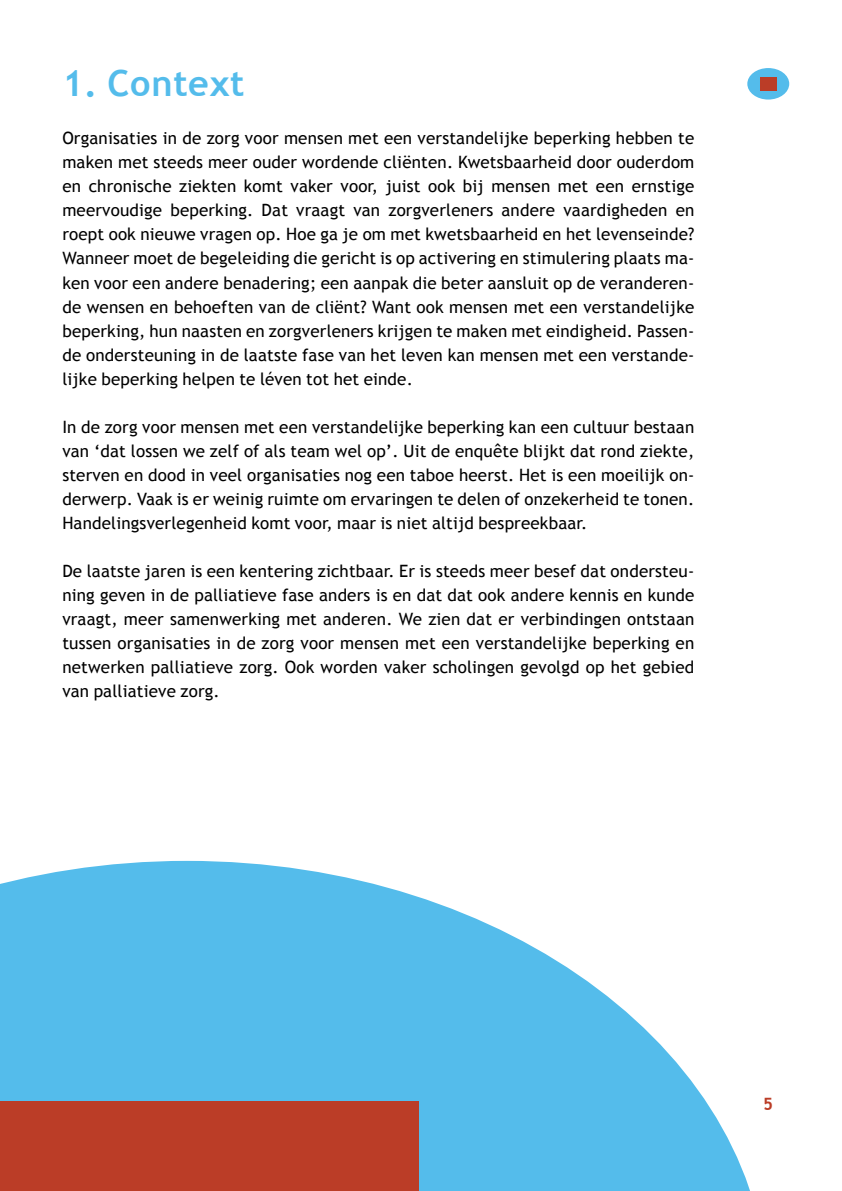
<style>
.page{position:relative;width:842px;height:1191px;background:#fff}
.page>*{position:absolute;margin:0;border:0;box-sizing:border-box;transform-origin:0 0}
.t1{font:700 36px "Trebuchet MS";letter-spacing:.02em;color:#54bceb}
.t2{font:17px/24px "Trebuchet MS";letter-spacing:.01em;color:#000;text-align:justify}
.t3{font:700 17px "Trebuchet MS";color:#bb3d27}
</style>
<div class="page">
<svg style="left:0;top:861px;width:750px;height:330px;fill:#54bceb"></svg>
<div style="left:0;top:1101px;width:419px;height:90px;background:#bb3d27"></div>
<div style="left:747px;top:68px;width:42px;height:32px;background:#54bceb;border-radius:50%"></div>
<div style="left:760px;top:77px;width:17px;height:13px;background:#bb3d27"></div>
<h1 class="t1" style="left:62px;top:61px;width:184px">1. Context</h1>
<p class="t2" style="left:62px;top:127px;width:633px">Organisaties in de zorg voor mensen met een verstandelijke beperking hebben te maken met steeds meer ouder wordende cliënten. Kwetsbaarheid door ouderdom en chronische ziekten komt vaker voor, juist ook bij mensen met een ernstige meervoudige beperking. Dat vraagt van zorgverleners andere vaardigheden en roept ook nieuwe vragen op. Hoe ga je om met kwetsbaarheid en het levenseinde?<br>Wanneer moet de begeleiding die gericht is op activering en stimulering plaats ma&shy;ken voor een andere benadering; een aanpak die beter aansluit op de veranderen&shy;de wensen en behoeften van de cliënt? Want ook mensen met een verstandelijke beperking, hun naasten en zorgverleners krijgen te maken met eindigheid. Passen&shy;de ondersteuning in de laatste fase van het leven kan mensen met een verstande&shy;lijke beperking helpen te léven tot het einde.</p>
<p class="t2" style="left:62px;top:415px;width:633px">In de zorg voor mensen met een verstandelijke beperking kan een cultuur bestaan van ‘dat lossen we zelf of als team wel op’. Uit de enquête blijkt dat rond ziekte, sterven en dood in veel organisaties nog een taboe heerst. Het is een moeilijk on&shy;derwerp. Vaak is er weinig ruimte om ervaringen te delen of onzekerheid te tonen.<br>Handelingsverlegenheid komt voor, maar is niet altijd bespreekbaar.</p>
<p class="t2" style="left:62px;top:559px;width:633px">De laatste jaren is een kentering zichtbaar. Er is steeds meer besef dat ondersteu&shy;ning geven in de palliatieve fase anders is en dat dat ook andere kennis en kunde vraagt, meer samenwerking met anderen. We zien dat er verbindingen ontstaan tussen organisaties in de zorg voor mensen met een verstandelijke beperking en netwerken palliatieve zorg. Ook worden vaker scholingen gevolgd op het gebied van palliatieve zorg.</p>
<p class="t3" style="left:763px;top:1093px;width:11px">5</p>
</div>
